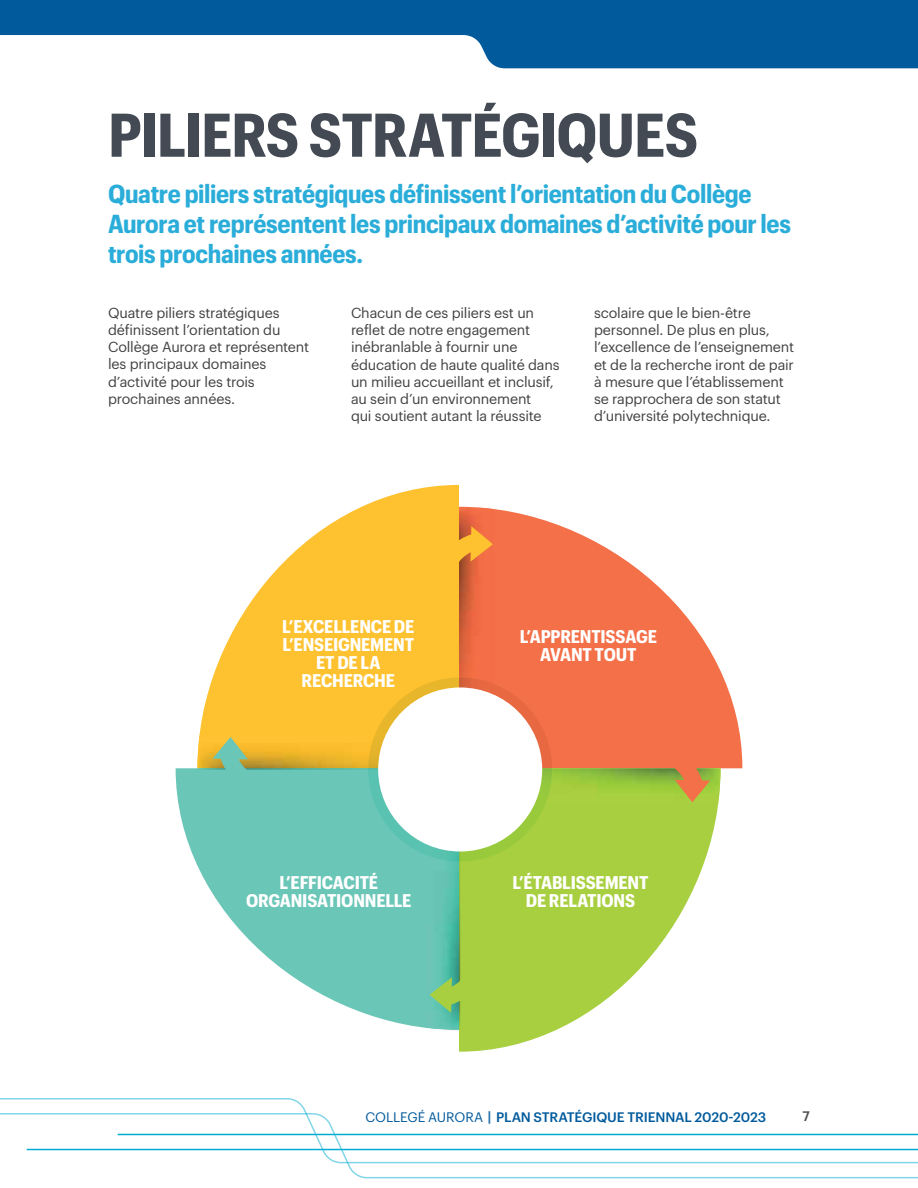
<style>
.page{position:relative;width:918px;height:1188px;background:#fff}
.page>*{position:absolute;margin:0;border:0;box-sizing:border-box;transform-origin:0 0}
.t1{font:700 60.3px "Graphik Compact";letter-spacing:-.015em;color:#434a54}
.t2{font:700 25.5px/30px "Graphik Compact";letter-spacing:-.015em;color:#2badd9}
.t3{font:700 18px/18px "Graphik Compact";letter-spacing:-.01em;color:#fff;text-align:center}
.t4{font:14.25px/17.2px "Graphik";letter-spacing:-.01em;color:#414042}
.t5{font:500 13.5px "Graphik";letter-spacing:-.015em;color:#005a9c}
.t6{font:500 13.5px "Graphik";color:#4d4d4f}
.s1{font-weight:400}
.s2{font-family:"Gotham";font-weight:700;color:#2673ab}
</style>
<div class="page">
<svg style="left:347px;top:1164px;width:571px;height:15px"></svg>
<svg style="left:0;top:1098px;width:918px;height:66px"></svg>
<hr style="left:27px;top:1149px;width:891px;height:1px;background:#00acd4">
<hr style="left:118px;top:1134px;width:800px;height:1px;background:#00acd4">
<svg style="left:199px;top:485px;width:260px;height:250px;fill:#fec230"></svg>
<svg style="left:459px;top:507px;width:283px;height:261px;fill:#f37048"></svg>
<svg style="left:459px;top:802px;width:260px;height:250px;fill:#a8cf40"></svg>
<svg style="left:176px;top:768px;width:250px;height:260px;fill:#6ac6b7"></svg>
<img style="left:552px;top:768px;width:169px;height:34px">
<img style="left:197px;top:768px;width:171px;height:2px">
<img style="left:197px;top:735px;width:171px;height:33px">
<img style="left:426px;top:862px;width:33px;height:168px">
<img style="left:459px;top:508px;width:34px;height:169px">
<svg style="left:368px;top:677px;width:184px;height:185px;background:#bab057"></svg>
<img style="left:426px;top:845px;width:33px;height:17px">
<img style="left:459px;top:677px;width:34px;height:17px">
<div style="left:378px;top:687px;width:164px;height:165px;background:#fff;border-radius:50%"></div>
<svg style="left:438px;top:526px;width:55px;height:42px;background:#f2a135"></svg>
<svg style="left:668px;top:747px;width:42px;height:55px;background:#d28c45"></svg>
<svg style="left:429px;top:971px;width:56px;height:42px;background:#8ec860"></svg>
<svg style="left:213px;top:737px;width:41px;height:55px;background:#91be8b"></svg>
<svg style="left:0;top:0;width:918px;height:68px;fill:#005a9c"></svg>
<h1 class="t1" style="left:108px;top:90px;width:592px">PILIERS STRATÉGIQUES</h1>
<h2 class="t2" style="left:108px;top:177px;width:685px">Quatre piliers stratégiques définissent l’orientation du Collège<br>Aurora et représentent les principaux domaines d’activité pour les trois prochaines années.</h2>
<p class="t4" style="left:108px;top:303px;width:203px">Quatre piliers stratégiques définissent l’orientation du<br>Collège Aurora et représentent les principaux domaines d’activité pour les trois prochaines années.</p>
<p class="t4" style="left:351px;top:303px;width:210px">Chacun de ces piliers est un reflet de notre engagement inébranlable à fournir une éducation de haute qualité dans un milieu accueillant et inclusif, au sein d’un environnement<br>qui soutient autant la réussite</p>
<p class="t4" style="left:594px;top:303px;width:202px">scolaire que le bien-être personnel. De plus en plus, l’excellence de l’enseignement et de la recherche iront de pair à mesure que l’établissement se rapprochera de son statut d’université polytechnique.</p>
<p class="t3" style="left:282px;top:616px;width:134px">L’EXCELLENCE DE<br>L’ENSEIGNEMENT<br>ET DE LA<br>RECHERCHE</p>
<p class="t3" style="left:520px;top:626px;width:139px">L’APPRENTISSAGE<br>AVANT TOUT</p>
<p class="t3" style="left:246px;top:872px;width:167px">L’EFFICACITÉ<br>ORGANISATIONNELLE</p>
<p class="t3" style="left:513px;top:872px;width:137px">L’ÉTABLISSEMENT<br>DE RELATIONS</p>
<p class="t5" style="left:366px;top:1107px;width:402px"><span class="s1">COLLEGÉ AURORA</span> <span class="s2">|</span> PLAN STRATÉGIQUE TRIENNAL 2020-2023</p>
<p class="t6" style="left:803px;top:1106px;width:9px">7</p>
</div>
